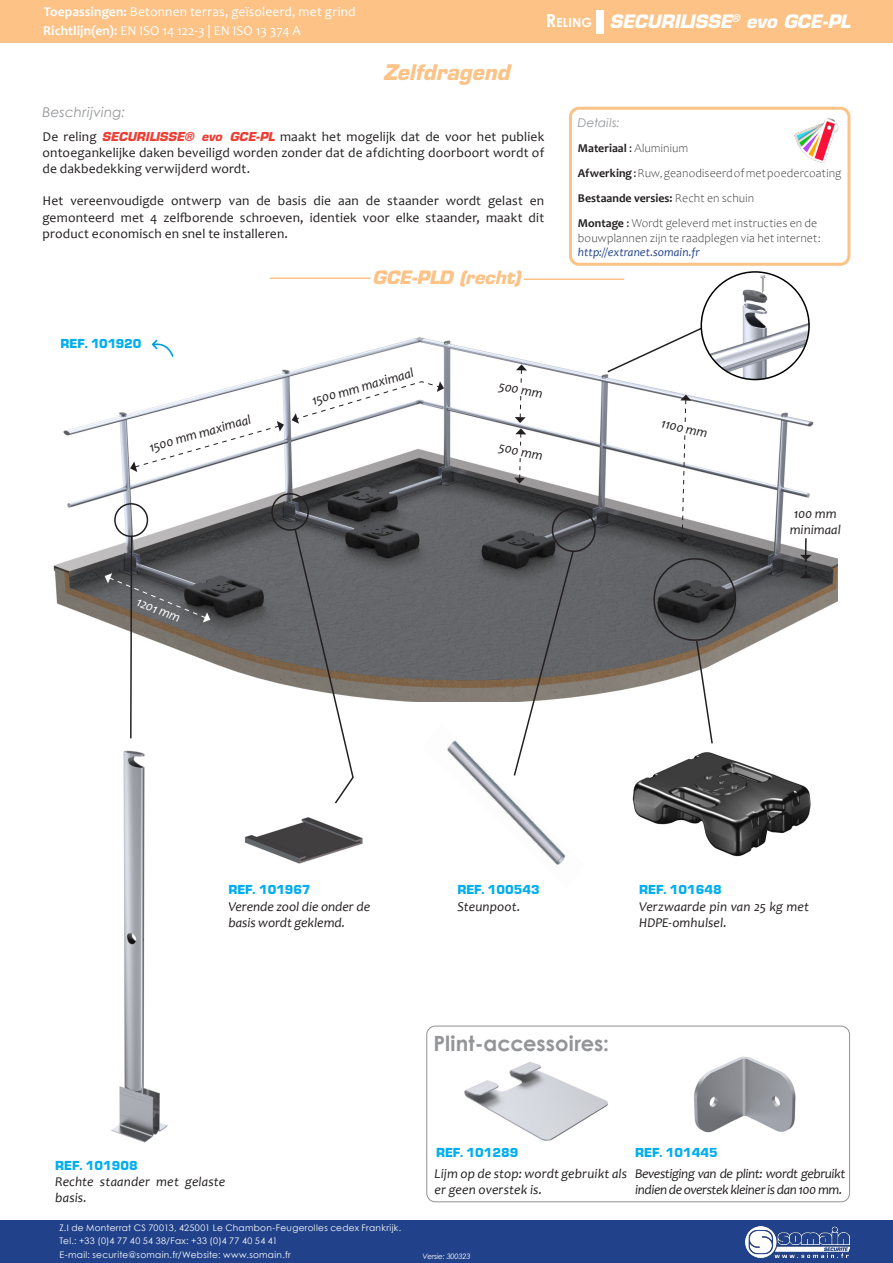
<style>
.page{position:relative;width:893px;height:1263px;background:#fff}
.page>*{position:absolute;margin:0;border:0;box-sizing:border-box;transform-origin:0 0}
.t1{font:700 21px "Century Gothic";color:#939598}
.t2{font:italic 700 21px "Eurostile LT Std";letter-spacing:-.005em;color:#fcc286}
.t3{font:italic 700 18px "Eurostile LT Std";letter-spacing:-.01em;color:#fff}
.t4{font:italic 700 18px "Eurostile LT Std";letter-spacing:-.005em;color:#fcc286}
.t5{font:13.5px/16.2px "Candara";letter-spacing:.01em;color:#231f20;text-align:justify}
.t6{font:italic 13.5px/16.2px "Candara";color:#231f20}
.t7{font:13.5px/18.9px "Candara";letter-spacing:.01em;color:#fff}
.t8{font:900 13.5px "Eurostile Becker";color:#00aeef}
.t9{font:italic 13.5px/16.2px "Candara";letter-spacing:-.03em;color:#231f20}
.t10{font:italic 13.5px "Century Gothic";letter-spacing:.02em;color:#939598}
.t11{font:italic 13.5px "Candara";color:#fff}
.t12{font:700 12.6px "Century Gothic";letter-spacing:.005em;color:#fff}
.t13{font:300 12px/25.2px "Candara";letter-spacing:.01em;color:#231f20}
.t14{font:italic 12px "Candara";letter-spacing:.005em;color:#21428a}
.t15{font:italic 12px "Century Gothic";letter-spacing:.015em;color:#939598}
.t16{font:9px/13.5px "Century Gothic";letter-spacing:.03em;color:#fff}
.t17{font:italic 7.5px "Century Gothic";letter-spacing:-.025em;color:#fff}
.s1{font-weight:700}
.s2{font-size:18px}
.s3{font-family:"Eurostile LT Std";font-weight:700;font-style:italic;font-size:12px;color:#ee3e34}
.s4{font-weight:400}
</style>
<div class="page">
<div style="left:0;top:0;width:893px;height:43px;background:#fcc286"></div>
<div style="left:597px;top:10px;width:7px;height:23px;background:#fff"></div>
<div style="left:569px;top:107px;width:281px;height:159px;border:3px solid #fcc286;border-radius:9px"></div>
<div style="left:0;top:1220px;width:893px;height:43px;background:#21428a"></div>
<img style="left:745px;top:1226px;width:105px;height:31px">
<img style="left:794px;top:118px;width:45px;height:45px">
<img style="left:447px;top:740px;width:119px;height:125px">
<img style="left:632px;top:752px;width:179px;height:105px">
<img style="left:244px;top:817px;width:119px;height:47px">
<img style="left:111px;top:750px;width:57px;height:393px">
<img style="left:53px;top:333px;width:785px;height:368px">
<svg style="left:513px;top:549px;width:62px;height:228px"></svg>
<div style="left:552px;top:508px;width:44px;height:44px;border:2px solid #231f20;border-radius:50%"></div>
<svg style="left:656px;top:395px;width:57px;height:148px"></svg>
<svg style="left:292px;top:381px;width:152px;height:43px"></svg>
<svg style="left:130px;top:421px;width:154px;height:51px"></svg>
<svg style="left:800px;top:538px;width:12px;height:40px"></svg>
<div style="left:271px;top:493px;width:38px;height:38px;border:2px solid #231f20;border-radius:50%"></div>
<svg style="left:293px;top:528px;width:62px;height:276px"></svg>
<svg style="left:606px;top:328px;width:100px;height:46px"></svg>
<img style="left:701px;top:272px;width:108px;height:107px;border-radius:54px">
<div style="left:700px;top:271px;width:110px;height:109px;border:2px solid #000;border-radius:50%"></div>
<svg style="left:649px;top:554px;width:91px;height:190px"></svg>
<hr style="left:524px;top:278px;width:100px;height:2px;background:#fcc286">
<hr style="left:270px;top:277px;width:100px;height:2px;background:#fcc286">
<img style="left:694px;top:1056px;width:102px;height:77px">
<img style="left:464px;top:1062px;width:144px;height:79px">
<div style="left:426px;top:1026px;width:424px;height:176px;border:1px solid #231f20;border-radius:9px"></div>
<svg style="left:492px;top:364px;width:57px;height:120px"></svg>
<svg style="left:151px;top:338px;width:25px;height:24px"></svg>
<svg style="left:105px;top:534px;width:105px;height:205px"></svg>
<div style="left:114px;top:503px;width:34px;height:34px;border:2px solid #231f20;border-radius:50%"></div>
<p class="t7" style="left:43px;top:2px;width:314px"><span class="s1">Toepassingen:</span> Betonnen terras, geïsoleerd, met grind<br><span class="s1">Richtlijn(en):</span> EN ISO 14 122-3 | EN ISO 13 374 A</p>
<p class="t2" style="left:383px;top:59px;width:128px">Zelfdragend</p>
<p class="t12" style="left:546px;top:13px;width:48px"><span class="s2">R</span>eling</p>
<h2 class="t3" style="left:609px;top:10px;width:242px">SECURILISSE<sup>®</sup> evo GCE-PL</h2>
<p class="t10" style="left:43px;top:103px;width:84px">Beschrijving:</p>
<p class="t5" style="left:43px;top:128px;width:503px">De reling <span class="s3">SECURILISSE® evo GCE-PL</span> maakt het mogelijk dat de voor het publiek ontoegankelijke daken beveiligd worden zonder dat de afdichting doorboort wordt of de dakbedekking verwijderd wordt.</p>
<p class="t5" style="left:43px;top:193px;width:503px">Het vereenvoudigde ontwerp van de basis die aan de staander wordt gelast en gemonteerd met 4 zelfborende schroeven, identiek voor elke staander, maakt dit product economisch en snel te installeren.</p>
<p class="t8" style="left:61px;top:336px;width:82px">REF. 101920</p>
<p class="t6" style="left:147px;top:440px;width:107px;rotate:-16deg">1500 mm maximaal</p>
<p class="t11" style="left:141px;top:593px;width:47px;rotate:22deg">1201 mm</p>
<p class="t4" style="left:373px;top:266px;width:150px">GCE-PLD (recht)</p>
<p class="t6" style="left:310px;top:393px;width:107px;rotate:-16deg">1500 mm maximaal</p>
<p class="t6" style="left:501px;top:377px;width:46px;rotate:11deg">500 mm</p>
<p class="t6" style="left:501px;top:439px;width:46px;rotate:11deg">500 mm</p>
<p class="t15" style="left:578px;top:114px;width:44px">Details:</p>
<p class="t13" style="left:578px;top:135px;width:265px"><span class="s1">Materiaal</span> <span class="s4">:</span> Aluminium<br><span class="s1">Afwerking</span> <span class="s4">:</span> Ruw, geanodiseerd of met poedercoating <span class="s1">Bestaande versies:</span> Recht en schuin<br><span class="s1">Montage</span> <span class="s4">:</span> Wordt geleverd met instructies en de</p>
<p class="t13" style="left:578px;top:225px;width:244px">bouwplannen zijn te raadplegen via het internet:</p>
<p class="t14" style="left:578px;top:245px;width:123px">http://extranet.somain.fr</p>
<p class="t6" style="left:663px;top:415px;width:49px;rotate:13deg">1100 mm</p>
<p class="t6" style="left:794px;top:505px;width:44px">100 mm</p>
<p class="t6" style="left:790px;top:521px;width:52px">minimaal</p>
<p class="t8" style="left:228px;top:882px;width:84px">REF. 101967</p>
<p class="t6" style="left:228px;top:898px;width:143px">Verende zool die onder de basis wordt geklemd.</p>
<p class="t8" style="left:457px;top:882px;width:84px">REF. 100543</p>
<p class="t6" style="left:457px;top:898px;width:65px">Steunpoot.</p>
<p class="t8" style="left:639px;top:882px;width:84px">REF. 101648</p>
<p class="t6" style="left:639px;top:898px;width:172px">Verzwaarde pin van 25 kg met<br>HDPE-omhulsel.</p>
<p class="t1" style="left:434px;top:1027px;width:177px">Plint-accessoires:</p>
<p class="t8" style="left:55px;top:1158px;width:84px">REF. 101908</p>
<p class="t6" style="left:55px;top:1173px;width:172px">Rechte staander met gelaste basis.</p>
<p class="t16" style="left:60px;top:1221px;width:343px">Z.I de Monterrat CS 70013, 425001 Le Chambon-Feugerolles cedex Frankrijk.<br>Tel.: +33 (0)4 77 40 54 38/Fax: +33 (0)4 77 40 54 41<br>E-mail: securite@somain.fr/Website: www.somain.fr</p>
<p class="t8" style="left:436px;top:1145px;width:84px">REF. 101289</p>
<p class="t6" style="left:435px;top:1165px;width:194px">Lijm op de stop: wordt gebruikt als er geen overstek is.</p>
<p class="t8" style="left:635px;top:1145px;width:84px">REF. 101445</p>
<p class="t9" style="left:635px;top:1165px;width:212px">Bevestiging van de plint: wordt gebruikt indien de overstek kleiner is dan 100 mm.</p>
<p class="t17" style="left:422px;top:1250px;width:50px">Versie: 300323</p>
</div>
